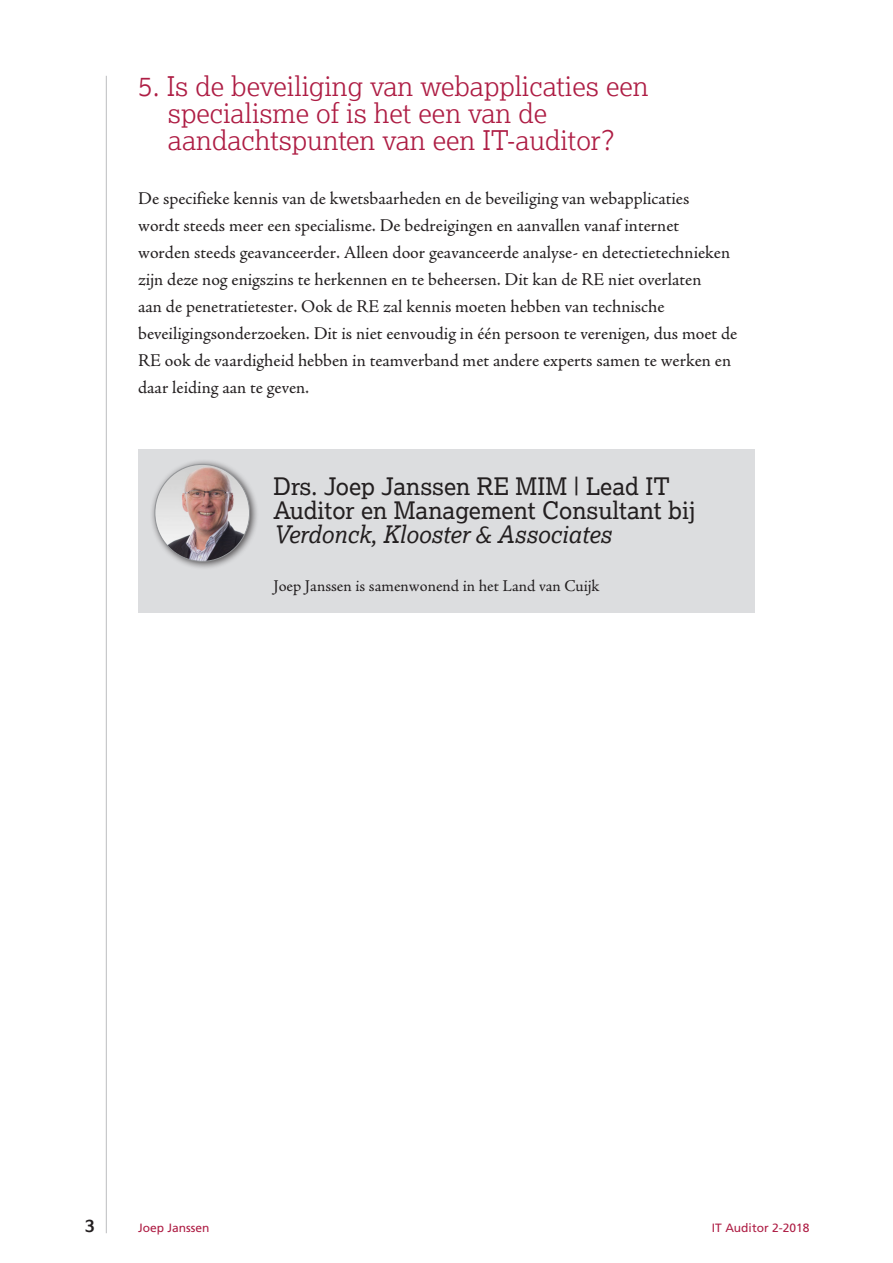
<style>
.page{position:relative;width:893px;height:1263px;background:#fff}
.page>*{position:absolute;margin:0;border:0;box-sizing:border-box;transform-origin:0 0}
.tussenkop{font:300 27px/27px "Lexia";color:#ae1d44}
.t1{font:24px/24px "Lexia";color:#231f20}
.platte_tekst{font:18px/27px "Adobe Jenson Pro";color:#231f20}
.t2{font:700 18px "Lexia";color:#231f20}
.t3{font:16.5px "Adobe Jenson Pro";color:#231f20}
.t4{font:12px "Frutiger LT";color:#ae1d44}
.s1{font-style:italic}
</style>
<div class="page">
<hr style="left:106px;top:76px;width:1px;height:1157px;background:#bcbdc0">
<div style="left:138px;top:449px;width:617px;height:164px;background:#dcdddf"></div>
<div style="left:149px;top:459px;width:110px;height:111px;background:#231f20;opacity:.75"></div>
<img style="left:155px;top:464px;width:95px;height:97px">
<p class="tussenkop" style="left:168px;top:72px;width:482px;text-indent:-30px">5. Is de beveiliging van webapplicaties een specialisme of is het een van de aandachtspunten van een IT-auditor?</p>
<p class="platte_tekst" style="left:138px;top:185px;width:601px">De specifieke kennis van de kwetsbaarheden en de beveiliging van webapplicaties<br>wordt steeds meer een specialisme. De bedreigingen en aanvallen vanaf internet<br>worden steeds geavanceerder. Alleen door geavanceerde analyse- en detectietechnieken zijn deze nog enigszins te herkennen en te beheersen. Dit kan de RE niet overlaten<br>aan de penetratietester. Ook de RE zal kennis moeten hebben van technische beveiligingsonderzoeken. Dit is niet eenvoudig in één persoon te verenigen, dus moet de RE ook de vaardigheid hebben in teamverband met andere experts samen te werken en daar leiding aan te geven.</p>
<p class="t1" style="left:273px;top:474px;width:424px">Drs. Joep Janssen RE MIM | Lead IT<br>Auditor en Management Consultant bij<br><span class="s1">Verdonck, Klooster &amp; Associates</span></p>
<p class="t3" style="left:273px;top:577px;width:328px">Joep Janssen is samenwonend in het Land van Cuijk</p>
<p class="t2" style="left:85px;top:1214px;width:11px">3</p>
<p class="t4" style="left:138px;top:1220px;width:73px">Joep Janssen</p>
<p class="t4" style="left:712px;top:1220px;width:99px">IT Auditor 2-2018</p>
</div>
